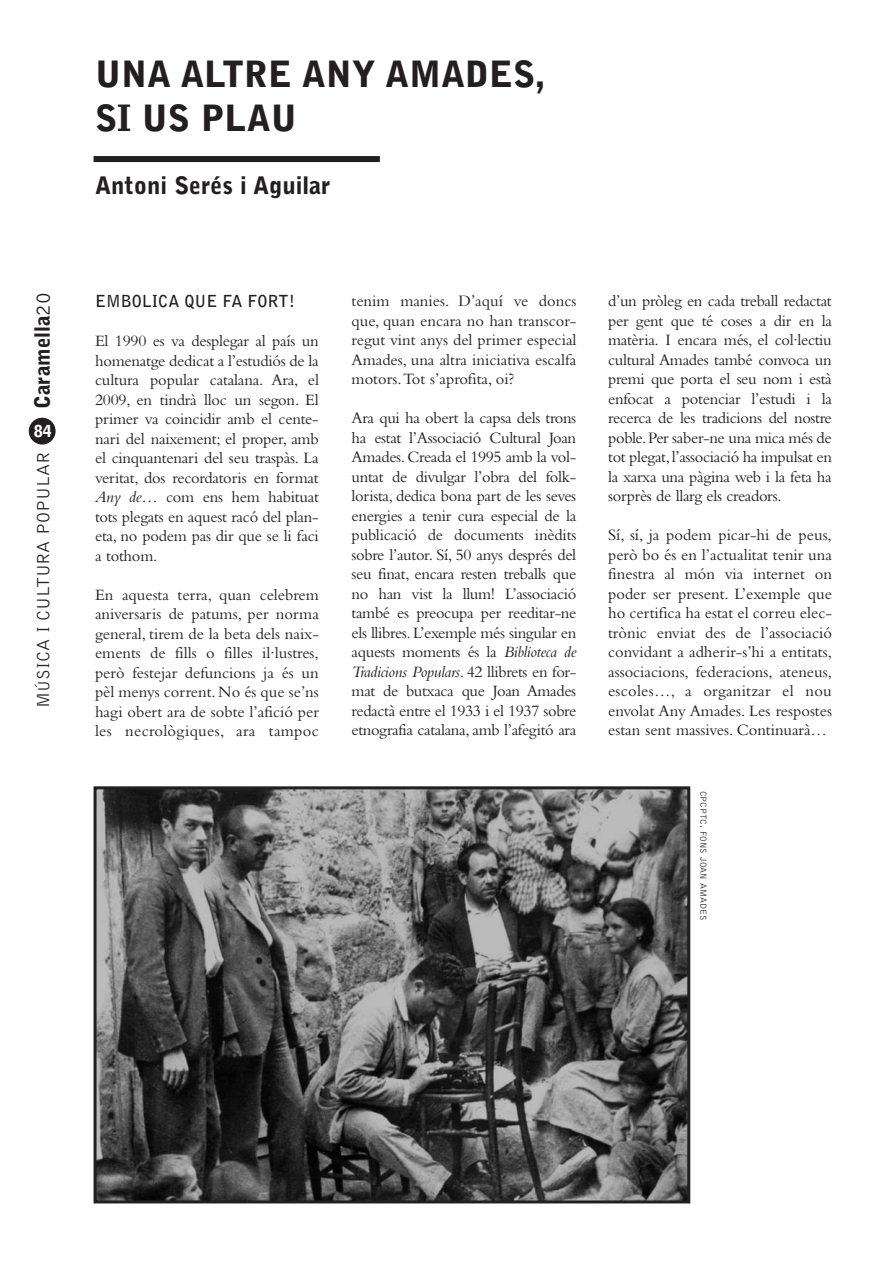
<style>
.page{position:relative;width:893px;height:1263px;background:#fff}
.page>*{position:absolute;margin:0;border:0;box-sizing:border-box;transform-origin:0 0}
.t1{font:900 36px/43.2px "Bell Gothic";color:#231f20}
.t2{font:900 24px "Bell Gothic";color:#231f20}
.t3{font:900 21px "Bell Gothic";color:#231f20}
.t4{font:300 18px "Bell Gothic";color:#231f20}
.t5{font:16.5px/19.5px "Bembo";letter-spacing:-.015em;color:#231f20;text-align:justify}
.t6{font:700 16.5px "Bell Gothic";color:#231f20}
.t7{font:900 16.5px "Bell Gothic";color:#fff}
.t8{font:300 9px "Bell Gothic";color:#231f20}
.s1{font-weight:300}
.s2{font-size:16.5px}
.s3{font-style:italic}
.s4{font-size:12px}
</style>
<div class="page">
<div style="left:29px;top:418px;width:27px;height:26px;background:#231f20;border-radius:50%"></div>
<div style="left:94px;top:156px;width:286px;height:6px;background:#231f20"></div>
<img style="left:98px;top:790px;width:588px;height:409px">
<div style="left:94px;top:786px;width:596px;height:417px;border:3px solid #231f20"></div>
<p class="t3" style="left:34px;top:409px;width:118px;rotate:-90deg">Caramella<span class="s1">20</span></p>
<p class="t7" style="left:34px;top:425px;width:20px">84</p>
<p class="t4" style="left:36px;top:708px;width:257px;rotate:-90deg">M<span class="s2">Ú</span>SICA I CULTURA POPULAR</p>
<h1 class="t1" style="left:95px;top:56px;width:452px">UNA ALTRE ANY AMADES,<br>SI US PLAU</h1>
<h2 class="t2" style="left:95px;top:176px;width:237px">Antoni Serés i Aguilar</h2>
<p class="t6" style="left:95px;top:295px;width:202px">EMBOLICA QUE FA FORT!</p>
<p class="t5" style="left:95px;top:333px;width:225px">El 1990 es va desplegar al país un homenatge dedicat a l’estudiós de la cultura popular catalana. Ara, el 2009, en tindrà lloc un segon. El primer va coincidir amb el cente&shy;nari del naixement; el proper, amb el cinquantenari del seu traspàs. La veritat, dos recordatoris en format <span class="s3">Any de…</span> com ens hem habituat tots plegats en aquest racó del plan&shy;eta, no podem pas dir que se li faci a tothom.</p>
<p class="t5" style="left:95px;top:586px;width:225px">En aquesta terra, quan celebrem aniversaris de patums, per norma general, tirem de la beta dels naix&shy;ements de fills o filles il·lustres, però festejar defuncions ja és un pèl menys corrent. No és que se’ns hagi obert ara de sobte l’afició per les necrològiques, ara tampoc</p>
<p class="t5" style="left:352px;top:293px;width:226px">tenim manies. D’aquí ve doncs que, quan encara no han transcor&shy;regut vint anys del primer especial Amades, una altra iniciativa escalfa motors.Tot s’aprofita, oi?</p>
<p class="t5" style="left:352px;top:410px;width:226px">Ara qui ha obert la capsa dels trons ha estat l’Associació Cultural Joan Amades. Creada el 1995 amb la vol&shy;untat de divulgar l’obra del folk&shy;lorista, dedica bona part de les seves energies a tenir cura especial de la publicació de documents inèdits sobre l’autor. Sí, 50 anys després del seu finat, encara resten treballs que no han vist la llum! L’associació també es preocupa per reeditar-ne els llibres. L’exemple més singular en aquests moments és la <span class="s3">Biblioteca de Tradicions Populars</span>. 42 llibrets en for&shy;mat de butxaca que Joan Amades redactà entre el 1933 i el 1937 sobre etnografia catalana, amb l’afegitó ara</p>
<p class="t5" style="left:608px;top:293px;width:225px">d’un pròleg en cada treball redactat per gent que té coses a dir en la matèria. I encara més, el col·lectiu cultural Amades també convoca un premi que porta el seu nom i està enfocat a potenciar l’estudi i la recerca de les tradicions del nostre poble.Per saber-ne una mica més de tot plegat,l’associació ha impulsat en la xarxa una pàgina web i la feta ha sorprès de llarg els creadors.</p>
<p class="t5" style="left:608px;top:527px;width:225px">Sí, sí, ja podem picar-hi de peus, però bo és en l’actualitat tenir una finestra al món via internet on poder ser present. L’exemple que ho certifica ha estat el correu elec&shy;trònic enviat des de l’associació convidant a adherir-s’hi a entitats, associacions, federacions, ateneus, escoles…, a organitzar el nou envolat Any Amades. Les respostes estan sent massives. Continuarà…</p>
<p class="t8" style="left:707px;top:790px;width:132px;rotate:90deg">CPCPTC<span class="s4">.</span> FONS JOAN AMADES</p>
</div>
